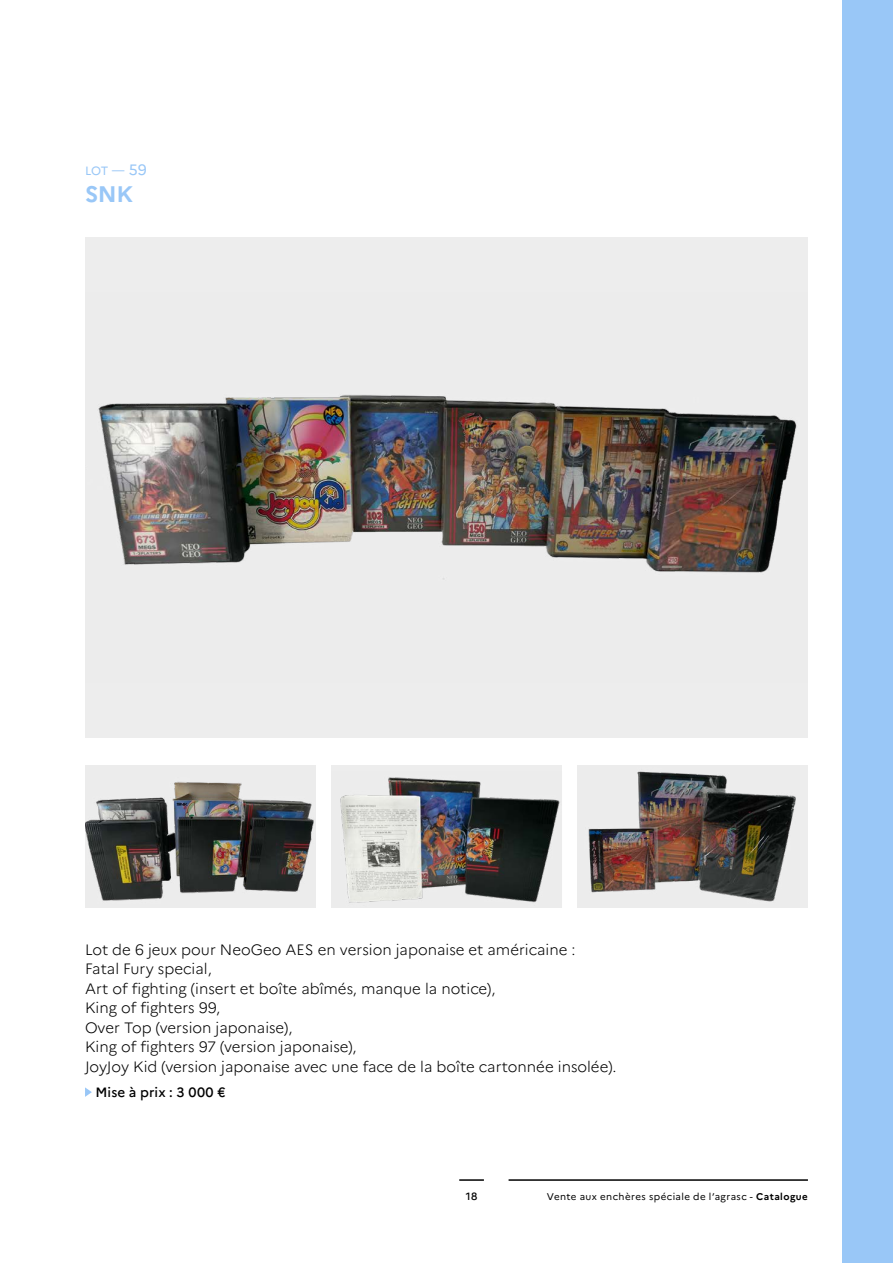
<style>
.page{position:relative;width:893px;height:1263px;background:#fff}
.page>*{position:absolute;margin:0;border:0;box-sizing:border-box;transform-origin:0 0}
.t1{font:700 22.5px "Marianne";color:#99c7f7}
.t2{font:300 15px/19.5px "Marianne";color:#000}
.t3{font:500 13.5px "Marianne";letter-spacing:.005em;color:#000}
.t4{font:12px "Marianne";color:#99c7f7}
.t5{font:500 10.5px "Marianne";color:#000}
.t6{font:9.75px "Marianne";letter-spacing:.045em;color:#000}
.s1{font-size:15px}
.s2{font-weight:700}
</style>
<div class="page">
<hr style="left:509px;top:1179px;width:299px;height:2px;background:#000">
<hr style="left:459px;top:1179px;width:25px;height:2px;background:#000">
<div style="left:842px;top:0;width:51px;height:1263px;background:#99c7f7"></div>
<div style="left:85px;top:237px;width:723px;height:501px;background:#ededed"></div>
<img style="left:98px;top:395px;width:699px;height:185px">
<svg style="left:85px;top:1087px;width:7px;height:10px"></svg>
<img style="left:85px;top:765px;width:231px;height:143px">
<div style="left:331px;top:765px;width:231px;height:143px;background:#ededed"></div>
<img style="left:340px;top:777px;width:220px;height:126px">
<div style="left:577px;top:765px;width:231px;height:143px;background:#ededed"></div>
<img style="left:588px;top:771px;width:208px;height:131px">
<p class="t4" style="left:85px;top:163px;width:63px">LOT — <span class="s1">59</span></p>
<h1 class="t1" style="left:85px;top:180px;width:50px">SNK</h1>
<p class="t2" style="left:85px;top:940px;width:533px">Lot de 6 jeux pour NeoGeo AES en version japonaise et américaine :<br>Fatal Fury special,<br>Art of fighting (insert et boîte abîmés, manque la notice),<br>King of fighters 99,<br>Over Top (version japonaise),<br>King of fighters 97 (version japonaise),<br>JoyJoy Kid (version japonaise avec une face de la boîte cartonnée insolée).</p>
<p class="t3" style="left:96px;top:1084px;width:131px">Mise à prix : 3 000 €</p>
<p class="t5" style="left:466px;top:1190px;width:13px">18</p>
<p class="t6" style="left:547px;top:1190px;width:263px">Vente aux enchères spéciale de l’agrasc - <span class="s2">Catalogue</span></p>
</div>
